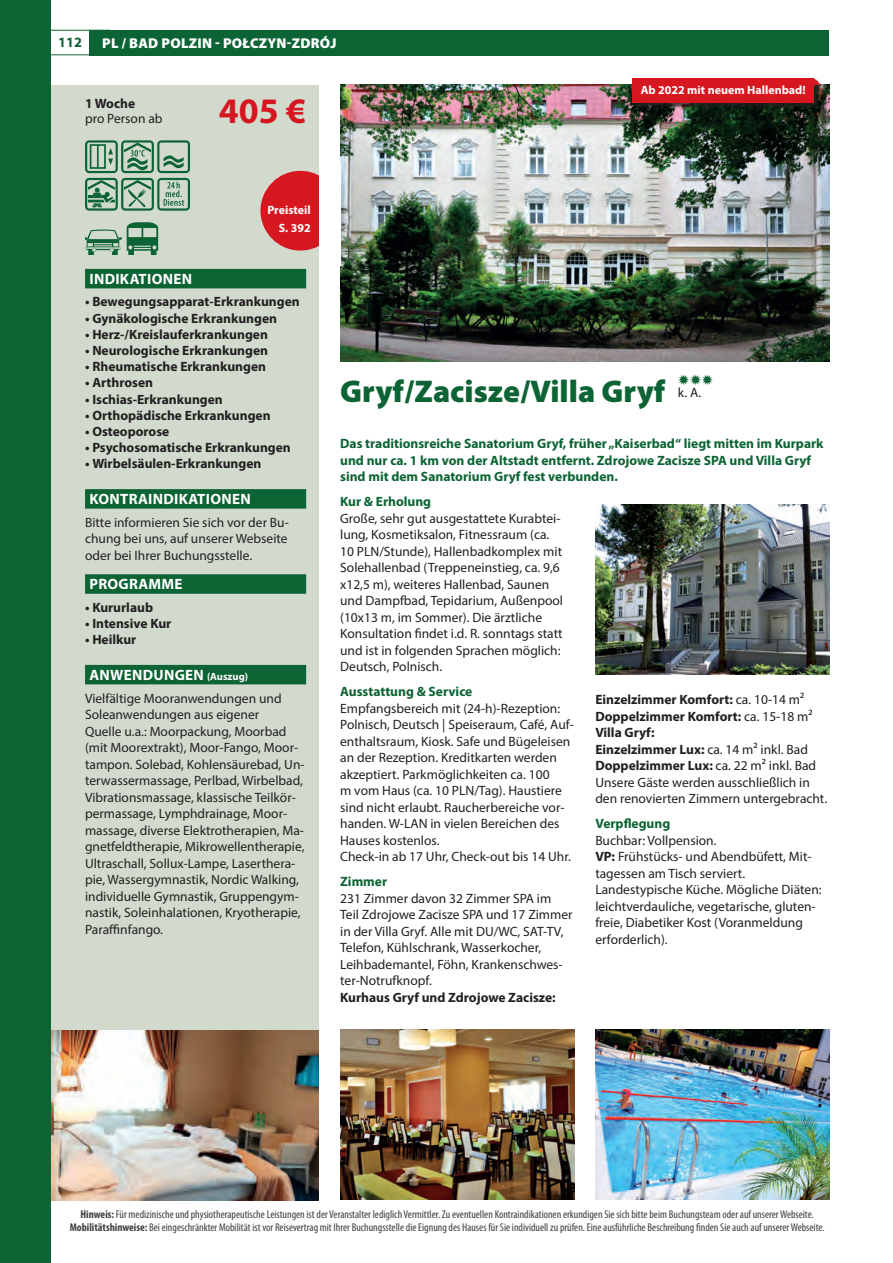
<style>
.page{position:relative;width:893px;height:1263px;background:#fff}
.page>*{position:absolute;margin:0;border:0;box-sizing:border-box;transform-origin:0 0}
.t1{font:700 36px "Myriad Pro";color:#d7171f}
.t2{font:900 31.5px "Myriad Pro";color:#0c6333}
.t3{font:700 15px "Myriad Pro";letter-spacing:.02em;color:#fff}
.t4{font:15px "Zapf Dingbats Std";color:#0c6333}
.t5{font:900 14.25px "Myriad Pro";letter-spacing:.02em;color:#fff}
.t6{font:700 14.25px "Myriad Pro";color:#0c6333}
.t7{font:13.5px/16.5px "Myriad Pro";color:#231f20}
.t8{font:700 13.5px "Myriad Pro";color:#231f20}
.t9{font:700 13.5px/16.5px "Myriad Pro";color:#0c6333}
.t10{font:700 12px/17.5px "Myriad Pro";color:#fff;text-align:right}
.t11{font:condensed 11.25px/13.5px "Myriad Pro";color:#3e3e3f;text-align:center}
.s1{font-size:10.5px}
.s2{font-weight:700}
</style>
<div class="page">
<hr style="left:0;top:30px;width:111px;height:1px;background:#0c6333">
<hr style="left:0;top:54px;width:111px;height:1px;background:#0c6333">
<div style="left:89px;top:30px;width:740px;height:25px;background:#0c6333"></div>
<div style="left:0;top:85px;width:319px;height:1114px;background:#d2dace"></div>
<img style="left:595px;top:504px;width:234px;height:170px">
<div style="left:0;top:0;width:51px;height:1263px;background:#0c6333"></div>
<img style="left:340px;top:85px;width:489px;height:276px">
<div style="left:633px;top:79px;width:186px;height:29px;background:#231f20;opacity:.75"></div>
<div style="left:632px;top:78px;width:182px;height:25px;background:#d7171f"></div>
<svg style="left:814px;top:78px;width:7px;height:7px"></svg>
<div style="left:85px;top:269px;width:221px;height:19px;background:#0c6333"></div>
<div style="left:85px;top:489px;width:221px;height:20px;background:#0c6333"></div>
<div style="left:85px;top:574px;width:221px;height:20px;background:#0c6333"></div>
<div style="left:85px;top:665px;width:221px;height:19px;background:#0c6333"></div>
<svg style="left:85px;top:140px;width:105px;height:69px"></svg>
<svg style="left:145px;top:168px;width:45px;height:43px"></svg>
<svg style="left:85px;top:209px;width:26px;height:46px"></svg>
<svg style="left:111px;top:209px;width:61px;height:46px"></svg>
<img style="left:51px;top:1030px;width:268px;height:170px">
<img style="left:595px;top:1029px;width:234px;height:170px">
<img style="left:340px;top:1029px;width:234px;height:170px">
<div style="left:260px;top:171px;width:80px;height:80px;background:#d7171f;border-radius:50%"></div>
<div style="left:319px;top:164px;width:21px;height:102px;background:#fff"></div>
<p class="t6" style="left:58px;top:33px;width:25px">112</p>
<p class="t5" style="left:102px;top:34px;width:236px">PL / BAD POLZIN - POŁCZYN-ZDRÓJ</p>
<p class="t8" style="left:85px;top:94px;width:52px">1 Woche</p>
<p class="t7" style="left:85px;top:110px;width:79px">pro Person ab</p>
<h1 class="t1" style="left:219px;top:87px;width:89px">405 €</h1>
<p class="t10" style="left:267px;top:201px;width:45px">Preisteil<br>S. 392</p>
<p class="t10" style="left:641px;top:81px;width:166px">Ab 2022 mit neuem Hallenbad!</p>
<p class="t3" style="left:89px;top:269px;width:104px">INDIKATIONEN</p>
<p class="t8" style="left:85px;top:293px;width:216px">• Bewegungsapparat-Erkrankungen</p>
<p class="t8" style="left:85px;top:309px;width:194px">• Gynäkologische Erkrankungen</p>
<p class="t8" style="left:85px;top:325px;width:184px">• Herz-/Kreislauferkrankungen</p>
<p class="t8" style="left:85px;top:342px;width:185px">• Neurologische Erkrankungen</p>
<p class="t8" style="left:85px;top:358px;width:183px">• Rheumatische Erkrankungen</p>
<p class="t8" style="left:85px;top:374px;width:70px">• Arthrosen</p>
<p class="t8" style="left:85px;top:390px;width:139px">• Ischias-Erkrankungen</p>
<p class="t8" style="left:85px;top:406px;width:187px">• Orthopädische Erkrankungen</p>
<p class="t8" style="left:85px;top:423px;width:86px">• Osteoporose</p>
<p class="t8" style="left:85px;top:439px;width:207px">• Psychosomatische Erkrankungen</p>
<p class="t8" style="left:85px;top:455px;width:178px">• Wirbelsäulen-Erkrankungen</p>
<p class="t3" style="left:89px;top:489px;width:163px">KONTRAINDIKATIONEN</p>
<p class="t7" style="left:85px;top:514px;width:205px;text-align:justify">Bitte informieren Sie sich vor der Bu&shy;chung bei uns, auf unserer Webseite oder bei Ihrer Buchungsstelle.</p>
<p class="t3" style="left:89px;top:574px;width:95px">PROGRAMME</p>
<p class="t8" style="left:85px;top:598px;width:70px">• Kururlaub</p>
<p class="t8" style="left:85px;top:615px;width:88px">• Intensive Kur</p>
<p class="t8" style="left:85px;top:631px;width:53px">• Heilkur</p>
<p class="t3" style="left:89px;top:665px;width:160px">ANWENDUNGEN <span class="s1">(Auszug)</span></p>
<p class="t7" style="left:85px;top:690px;width:221px">Vielfältige Mooranwendungen und Soleanwendungen aus eigener<br>Quelle u.a.: Moorpackung, Moorbad (mit Moorextrakt), Moor-Fango, Moor&shy;tampon. Solebad, Kohlensäurebad, Un&shy;terwassermassage, Perlbad, Wirbelbad, Vibrationsmassage, klassische Teilkör&shy;permassage, Lymphdrainage, Moor&shy;massage, diverse Elektrotherapien, Ma&shy;gnetfeldtherapie, Mikrowellentherapie, Ultraschall, Sollux-Lampe, Laserthera&shy;pie, Wassergymnastik, Nordic Walking, individuelle Gymnastik, Gruppengym&shy;nastik, Soleinhalationen, Kryotherapie, Paraffinfango.</p>
<h2 class="t2" style="left:340px;top:370px;width:327px">Gryf/Zacisze/Villa Gryf</h2>
<p class="t4" style="left:678px;top:373px;width:37px">✹✹✹</p>
<p class="t9" style="left:340px;top:435px;width:485px">Das traditionsreiche Sanatorium Gryf, früher „Kaiserbad“ liegt mitten im Kurpark und nur ca. 1 km von der Altstadt entfernt. Zdrojowe Zacisze SPA und Villa Gryf sind mit dem Sanatorium Gryf fest verbunden.</p>
<p class="t9" style="left:340px;top:493px;width:93px">Kur &amp; Erholung</p>
<p class="t7" style="left:340px;top:510px;width:224px">Große, sehr gut ausgestattete Kurabtei&shy;lung, Kosmetiksalon, Fitnessraum (ca.<br>10 PLN/Stunde), Hallenbadkomplex mit Solehallenbad (Treppeneinstieg, ca. 9,6 x12,5 m), weiteres Hallenbad, Saunen und Dampfbad, Tepidarium, Außenpool (10x13 m, im Sommer). Die ärztliche Konsultation findet i.d. R. sonntags statt und ist in folgenden Sprachen möglich:<br>Deutsch, Polnisch.</p>
<p class="t9" style="left:340px;top:683px;width:134px">Ausstattung &amp; Service</p>
<p class="t7" style="left:340px;top:700px;width:235px">Empfangsbereich mit (24-h)-Rezeption:<br>Polnisch, Deutsch | Speiseraum, Café, Auf&shy;enthaltsraum, Kiosk. Safe und Bügeleisen an der Rezeption. Kreditkarten werden akzeptiert. Parkmöglichkeiten ca. 100<br>m vom Haus (ca. 10 PLN/Tag). Haustiere sind nicht erlaubt. Raucherbereiche vor&shy;handen. W-LAN in vielen Bereichen des Hauses kostenlos.<br>Check-in ab 17 Uhr, Check-out bis 14 Uhr.</p>
<p class="t9" style="left:340px;top:873px;width:48px">Zimmer</p>
<p class="t7" style="left:340px;top:890px;width:234px">231 Zimmer davon 32 Zimmer SPA im Teil Zdrojowe Zacisze SPA und 17 Zimmer in der Villa Gryf. Alle mit DU/WC, SAT-TV, Telefon, Kühlschrank, Wasserkocher, Leihbademantel, Föhn, Krankenschwes&shy;ter-Notrufknopf.</p>
<p class="t8" style="left:340px;top:988px;width:217px">Kurhaus Gryf und Zdrojowe Zacisze:</p>
<p class="t7" style="left:678px;top:384px;width:25px">k. A.</p>
<p class="t7" style="left:595px;top:691px;width:233px"><span class="s2">Einzelzimmer Komfort:</span> ca. 10-14 m²<br><span class="s2">Doppelzimmer Komfort:</span> ca. 15-18 m²<br><span class="s2">Villa Gryf:<br>Einzelzimmer Lux:</span> ca. 14 m² inkl. Bad <span class="s2">Doppelzimmer Lux:</span> ca. 22 m² inkl. Bad Unsere Gäste werden ausschließlich in den renovierten Zimmern untergebracht.</p>
<p class="t9" style="left:595px;top:815px;width:76px">Verpflegung</p>
<p class="t7" style="left:595px;top:832px;width:228px">Buchbar: Vollpension.<br><span class="s2">VP:</span> Frühstücks- und Abendbüfett, Mit&shy;tagessen am Tisch serviert.<br>Landestypische Küche. Mögliche Diäten: leichtverdauliche, vegetarische, gluten&shy;freie, Diabetiker Kost (Voranmeldung erforderlich).</p>
<p class="t11" style="left:70px;top:1207px;width:756px"><span class="s2">Hinweis:</span> Für medizinische und physiotherapeutische Leistungen ist der Veranstalter lediglich Vermittler. Zu eventuellen Kontraindikationen erkundigen Sie sich bitte beim Buchungsteam oder auf unserer Webseite.<br><span class="s2">Mobilitätshinweise:</span> Bei eingeschränkter Mobilität ist vor Reisevertrag mit Ihrer Buchungsstelle die Eignung des Hauses für Sie individuell zu prüfen. Eine ausführliche Beschreibung finden Sie auch auf unserer Webseite.</p>
</div>
